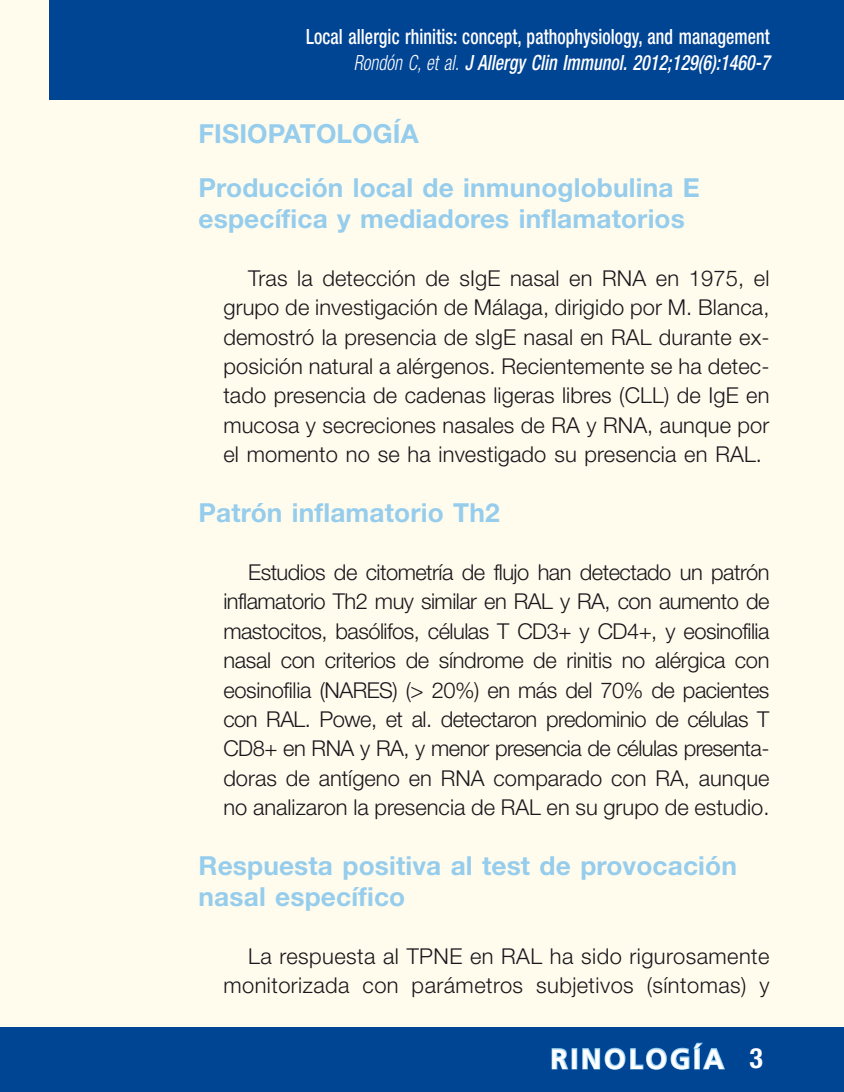
<style>
.page{position:relative;width:844px;height:1092px;background:#fff}
.page>*{position:absolute;margin:0;border:0;box-sizing:border-box;transform-origin:0 0}
.t1{font:700 28px "Frutiger LT Std";letter-spacing:.1em;color:#fff}
.t2{font:700 26.25px/54.4px "Helvetica Neue LT Std";letter-spacing:.005em;color:#96cdec}
.t3{font:300 21.88px/29.4px "Helvetica Neue LT Std";letter-spacing:.005em;color:#1a171c;text-align:justify}
.t4{font:500 condensed 21px/26.2px "Helvetica Neue LT Std";letter-spacing:.005em;color:#fff;text-align:right;scale:.85 1}
.s1{font-weight:300;font-style:italic}
.s2{font-style:italic}
.s3{font-family:"Helvetica Neue LT Std";font-stretch:condensed}
</style>
<div class="page">
<div style="left:0;top:0;width:843px;height:1091px;background:#fffcee"></div>
<div style="left:0;top:1027px;width:843px;height:64px;background:#004494"></div>
<div style="left:50px;top:0;width:793px;height:99px;background:#004494"></div>
<svg style="left:551px;top:1048px;width:18px;height:22px"></svg>
<div style="left:571px;top:1047px;width:6px;height:22px;border:2px solid #96cdec"></div>
<svg style="left:582px;top:1042px;width:143px;height:28px"></svg>
<p class="t4" style="left:306px;top:23px;width:546px">Local allergic rhinitis: concept, pathophysiology, and management<br><span class="s1">Rondón C, et al.</span> <span class="s2">J Allergy Clin Immunol. 2012;129(6):1460-7</span></p>
<p class="t2" style="left:198px;top:106px;width:500px;text-indent:117px">ología<br>Producción local de inmunoglobulina E</p>
<p class="t2" style="left:198px;top:191px;width:487px">específica y mediadores inflamatorios</p>
<p class="t3" style="left:223px;top:263px;width:547px;text-indent:25px">Tras la detección de sIgE nasal en RNA en 1975, el grupo de investigación de Málaga, dirigido por M. Blanca, demostró la presencia de sIgE nasal en RAL durante ex&shy;posición natural a alérgenos. Recientemente se ha detec&shy;tado presencia de cadenas ligeras libres (CLL) de IgE en mucosa y secreciones nasales de RA y RNA, aunque por el momento no se ha investigado su presencia en RAL.</p>
<p class="t2" style="left:198px;top:485px;width:302px">Patrón inflamatorio Th2</p>
<p class="t2" style="left:198px;top:106px;width:86px">Fisiopat</p>
<p class="t3" style="left:223px;top:557px;width:547px;text-indent:25px">Estudios de citometría de flujo han detectado un patrón inflamatorio Th2 muy similar en RAL y RA, con aumento de mastocitos, basólifos, células T CD3+ y CD4+, y eosinofilia nasal con criterios de síndrome de rinitis no alérgica con eosinofilia (NARES) (&gt; 20%) en más del 70% de pacientes con RAL. Powe, et al. detectaron predominio de células T CD8+ en RNA y RA, y menor presencia de células presenta&shy;doras de antígeno en RNA comparado con RA, aunque no analizaron la presencia de RAL en su grupo de estudio.</p>
<p class="t2" style="left:198px;top:850px;width:539px;line-height:30.6px">Respuesta positiva al test de provocación nasal específico</p>
<p class="t3" style="left:223px;top:940px;width:547px;text-align:right">La respuesta al TPNE en RAL ha sido rigurosamente monitorizada con parámetros subjetivos (síntomas) y</p>
<p class="t1" style="left:550px;top:1042px;width:214px">RINOLOGÍA <span class="s3">3</span></p>
</div>
